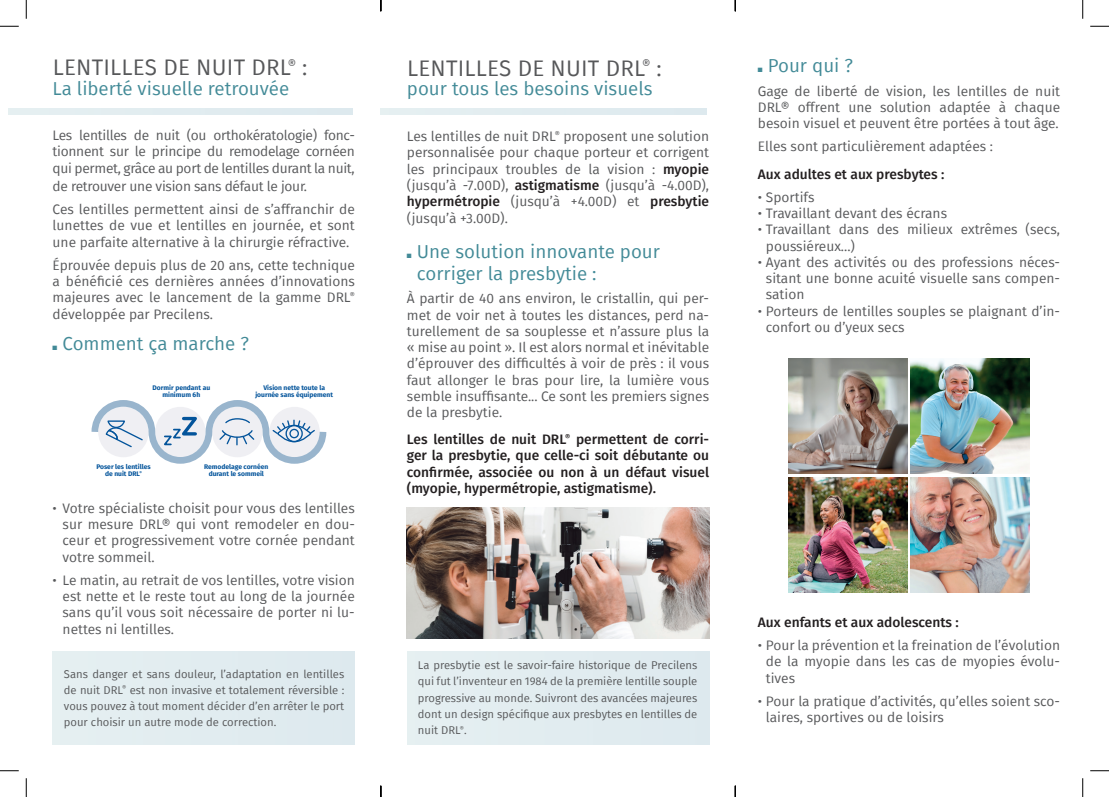
<style>
.page{position:relative;width:1109px;height:797px;background:#fff}
.page>*{position:absolute;margin:0;border:0;box-sizing:border-box;transform-origin:0 0}
.t1{font:22.5px "Fira Sans";letter-spacing:.01em;color:#57585a}
.t2{font:18.75px/22.5px "Fira Sans";color:#428a97}
.t3{font:13.75px/16.2px "Fira Sans";color:#57585a;text-align:justify}
.t4{font:500 13.75px/16.2px "Fira Sans";color:#231f20;text-align:justify}
.t5{font:11.25px/16.2px "Fira Sans";color:#57585a;text-align:justify}
.t6{font:700 6.75px/6.8px "Fira Sans";color:#03549b;text-align:center}
.s1{font-weight:500;color:#231f20}
</style>
<div class="page">
<div style="left:53px;top:652px;width:302px;height:92px;background:#e1ecf0"></div>
<div style="left:407px;top:652px;width:302px;height:92px;background:#e1ecf0"></div>
<img style="left:788px;top:477px;width:119px;height:116px">
<img style="left:788px;top:358px;width:119px;height:116px">
<img style="left:910px;top:358px;width:119px;height:116px">
<img style="left:910px;top:477px;width:119px;height:116px">
<svg style="left:91px;top:400px;width:236px;height:64px"></svg>
<img style="left:406px;top:507px;width:303px;height:131px">
<div style="left:9px;top:109px;width:343px;height:6px;background:#e1ecf0"></div>
<div style="left:381px;top:109px;width:326px;height:6px;background:#e1ecf0"></div>
<svg style="left:0;top:25px;width:19px;height:2px"></svg>
<svg style="left:1090px;top:25px;width:18px;height:2px"></svg>
<svg style="left:0;top:770px;width:19px;height:1px"></svg>
<svg style="left:1090px;top:770px;width:18px;height:1px"></svg>
<svg style="left:25px;top:0;width:2px;height:19px"></svg>
<svg style="left:25px;top:778px;width:2px;height:19px"></svg>
<svg style="left:1082px;top:0;width:1px;height:19px"></svg>
<svg style="left:1082px;top:778px;width:1px;height:19px"></svg>
<svg style="left:380px;top:785px;width:1px;height:12px"></svg>
<svg style="left:734px;top:0;width:2px;height:11px"></svg>
<svg style="left:734px;top:785px;width:2px;height:12px"></svg>
<h1 class="t1" style="left:53px;top:50px;width:256px">LENTILLES DE NUIT DRL<sup>®</sup> :</h1>
<h2 class="t2" style="left:53px;top:76px;width:238px">La liberté visuelle retrouvée</h2>
<p class="t3" style="left:53px;top:127px;width:304px">Les lentilles de nuit (ou orthokératologie) fonc&shy;tionnent sur le principe du remodelage cornéen qui permet, grâce au port de lentilles durant la nuit,</p>
<p class="t3" style="left:53px;top:174px;width:304px;line-height:23.4px">de retrouver une vision sans défaut le jour.<br>Ces lentilles permettent ainsi de s’affranchir de</p>
<p class="t3" style="left:53px;top:217px;width:304px">lunettes de vue et lentilles en journée, et sont une parfaite alternative à la chirurgie réfractive.</p>
<p class="t3" style="left:53px;top:257px;width:304px">Éprouvée depuis plus de 20 ans, cette technique a bénéficié ces dernières années d’innovations majeures avec le lancement de la gamme DRL<sup>® </sup>développée par Precilens.</p>
<h2 class="t2" style="left:53px;top:332px;width:198px">■ Comment ça marche ?</h2>
<p class="t6" style="left:153px;top:384px;width:59px">Dormir pendant au minimum 6h</p>
<p class="t6" style="left:255px;top:384px;width:79px">Vision nette toute la journée sans équipement</p>
<p class="t6" style="left:96px;top:463px;width:56px">Poser les lentilles de nuit DRL<sup>®</sup></p>
<p class="t6" style="left:204px;top:463px;width:66px">Remodelage cornéen durant le sommeil</p>
<p class="t3" style="left:63px;top:499px;width:294px;text-indent:-10px">• Votre spécialiste choisit pour vous des lentilles sur mesure DRL® qui vont remodeler en dou&shy;ceur et progressivement votre cornée pendant votre sommeil.</p>
<p class="t3" style="left:63px;top:571px;width:294px;text-indent:-10px">• Le matin, au retrait de vos lentilles, votre vision est nette et le reste tout au long de la journée sans qu’il vous soit nécessaire de porter ni lu&shy;nettes ni lentilles.</p>
<p class="t5" style="left:64px;top:665px;width:282px">Sans danger et sans douleur, l’adaptation en lentilles de nuit DRL<sup>®</sup> est non invasive et totalement réversible : vous pouvez à tout moment décider d’en arrêter le port pour choisir un autre mode de correction.</p>
<h1 class="t1" style="left:407px;top:51px;width:256px">LENTILLES DE NUIT DRL<sup>®</sup> :</h1>
<h2 class="t2" style="left:407px;top:77px;width:247px">pour tous les besoins visuels</h2>
<p class="t3" style="left:407px;top:128px;width:304px">Les lentilles de nuit DRL<sup>®</sup> proposent une solution personnalisée pour chaque porteur et corrigent les principaux troubles de la vision : <span class="s1">myopie </span>(jusqu’à -7.00D), <span class="s1">astigmatisme</span> (jusqu’à -4.00D), <span class="s1">hypermétropie</span> (jusqu’à +4.00D) et <span class="s1">presbytie </span>(jusqu’à +3.00D).</p>
<h2 class="t2" style="left:417px;top:239px;width:244px;text-indent:-10px">■ Une solution innovante pour corriger la presbytie :</h2>
<p class="t3" style="left:407px;top:290px;width:304px">À partir de 40 ans environ, le cristallin, qui per&shy;met de voir net à toutes les distances, perd na&shy;turellement de sa souplesse et n’assure plus la « mise au point ». Il est alors normal et inévitable d’éprouver des difficultés à voir de près : il vous faut allonger le bras pour lire, la lumière vous semble insuffisante... Ce sont les premiers signes de la presbytie.</p>
<p class="t4" style="left:407px;top:430px;width:304px">Les lentilles de nuit DRL<sup>®</sup> permettent de corri&shy;ger la presbytie, que celle-ci soit débutante ou confirmée, associée ou non à un défaut visuel (myopie, hypermétropie, astigmatisme).</p>
<p class="t5" style="left:418px;top:657px;width:281px">La presbytie est le savoir-faire historique de Precilens qui fut l’inventeur en 1984 de la première lentille souple progressive au monde. Suivront des avancées majeures dont un design spécifique aux presbytes en lentilles de nuit DRL<sup>®</sup>.</p>
<h2 class="t2" style="left:758px;top:54px;width:97px">■ Pour qui ?</h2>
<p class="t3" style="left:758px;top:82px;width:304px">Gage de liberté de vision, les lentilles de nuit DRL® offrent une solution adaptée à chaque besoin visuel et peuvent être portées à tout âge.</p>
<p class="t3" style="left:758px;top:138px;width:237px">Elles sont particulièrement adaptées :</p>
<p class="t4" style="left:758px;top:165px;width:188px">Aux adultes et aux presbytes :</p>
<p class="t3" style="left:758px;top:189px;width:58px">• Sportifs</p>
<p class="t3" style="left:758px;top:205px;width:191px">• Travaillant devant des écrans</p>
<p class="t3" style="left:766px;top:221px;width:296px;text-indent:-8px">• Travaillant dans des milieux extrêmes (secs, poussiéreux...)</p>
<p class="t3" style="left:766px;top:254px;width:296px;text-indent:-8px">• Ayant des activités ou des professions néces&shy;sitant une bonne acuité visuelle sans compen&shy;sation</p>
<p class="t3" style="left:766px;top:302px;width:296px;text-indent:-8px">• Porteurs de lentilles souples se plaignant d’in&shy;confort ou d’yeux secs</p>
<p class="t4" style="left:758px;top:613px;width:202px">Aux enfants et aux adolescents :</p>
<p class="t3" style="left:766px;top:637px;width:296px;text-indent:-8px">• Pour la prévention et la freination de l’évolution de la myopie dans les cas de myopies évolu&shy;tives</p>
<p class="t3" style="left:766px;top:692px;width:296px;text-indent:-8px">• Pour la pratique d’activités, qu’elles soient sco&shy;laires, sportives ou de loisirs</p>
</div>
